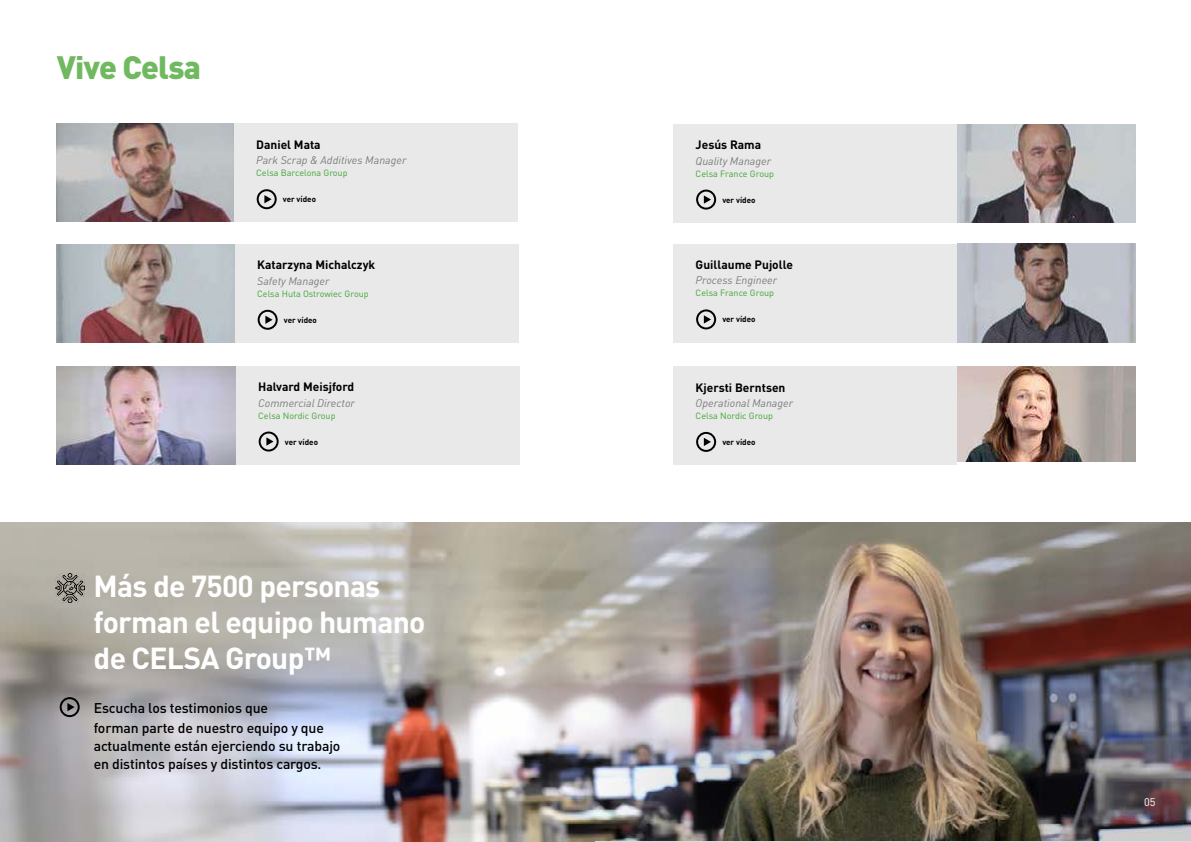
<style>
.page{position:relative;width:1191px;height:842px;background:#fff}
.page>*{position:absolute;margin:0;border:0;box-sizing:border-box;transform-origin:0 0}
.t1{font:900 32px "DIN Pro";letter-spacing:-.025em;color:#70b960}
.t2{font:700 30px/36px "DIN Pro";letter-spacing:-.025em;color:#fff}
.t3{font:500 14px/20px "DIN Pro";letter-spacing:-.01em;color:#000}
.t4{font:700 12px "DIN Pro";color:#000}
.t5{font:italic 11px "DIN Pro";color:#7c7b7b}
.t6{font:11px "DIN Pro";color:#fff}
.t7{font:9px "DIN Pro";color:#3fa535}
.t8{font:700 8px "DIN Pro";color:#000}
</style>
<div class="page">
<img style="left:0;top:522px;width:1191px;height:320px">
<img style="left:57px;top:124px;width:177px;height:98px">
<div style="left:234px;top:124px;width:283px;height:98px;background:#e9e9e9"></div>
<svg style="left:257px;top:189px;width:20px;height:20px"></svg>
<img style="left:57px;top:244px;width:178px;height:98px">
<div style="left:235px;top:244px;width:283px;height:98px;background:#e9e9e9"></div>
<svg style="left:258px;top:310px;width:20px;height:20px"></svg>
<img style="left:57px;top:366px;width:178px;height:98px">
<div style="left:236px;top:366px;width:283px;height:98px;background:#e9e9e9"></div>
<svg style="left:259px;top:432px;width:20px;height:19px"></svg>
<img style="left:957px;top:124px;width:178px;height:98px">
<div style="left:673px;top:124px;width:284px;height:98px;background:#e9e9e9"></div>
<svg style="left:696px;top:189px;width:21px;height:21px"></svg>
<img style="left:957px;top:244px;width:178px;height:98px">
<div style="left:673px;top:244px;width:284px;height:98px;background:#e9e9e9"></div>
<svg style="left:696px;top:309px;width:20px;height:20px"></svg>
<img style="left:957px;top:366px;width:178px;height:96px">
<div style="left:673px;top:366px;width:284px;height:98px;background:#e9e9e9"></div>
<svg style="left:696px;top:432px;width:20px;height:20px"></svg>
<svg style="left:60px;top:697px;width:20px;height:20px"></svg>
<img style="left:55px;top:573px;width:30px;height:30px">
<h1 class="t1" style="left:57px;top:40px;width:146px">Vive Celsa</h1>
<p class="t4" style="left:256px;top:135px;width:66px">Daniel Mata</p>
<p class="t4" style="left:695px;top:135px;width:67px">Jesús Rama</p>
<p class="t5" style="left:256px;top:152px;width:152px">Park Scrap &amp; Additives Manager</p>
<p class="t7" style="left:256px;top:166px;width:93px">Celsa Barcelona Group</p>
<p class="t5" style="left:695px;top:152px;width:77px">Quality Manager</p>
<p class="t7" style="left:695px;top:166px;width:80px">Celsa France Group</p>
<p class="t8" style="left:283px;top:193px;width:35px">ver vídeo</p>
<p class="t8" style="left:722px;top:193px;width:35px">ver vídeo</p>
<p class="t4" style="left:257px;top:255px;width:120px">Katarzyna Michalczyk</p>
<p class="t4" style="left:695px;top:255px;width:99px">Guillaume Pujolle</p>
<p class="t5" style="left:257px;top:272px;width:74px">Safety Manager</p>
<p class="t7" style="left:257px;top:286px;width:113px">Celsa Huta Ostrowiec Group</p>
<p class="t5" style="left:695px;top:272px;width:83px">Process Engineer</p>
<p class="t7" style="left:695px;top:286px;width:80px">Celsa France Group</p>
<p class="t8" style="left:284px;top:313px;width:35px">ver vídeo</p>
<p class="t8" style="left:722px;top:313px;width:35px">ver vídeo</p>
<p class="t4" style="left:258px;top:377px;width:98px">Halvard Meisjford</p>
<p class="t4" style="left:695px;top:377px;width:91px">Kjersti Berntsen</p>
<p class="t5" style="left:258px;top:394px;width:98px">Commercial Director</p>
<p class="t7" style="left:258px;top:408px;width:79px">Celsa Nordic Group</p>
<p class="t5" style="left:695px;top:394px;width:99px">Operational Manager</p>
<p class="t7" style="left:695px;top:408px;width:79px">Celsa Nordic Group</p>
<p class="t8" style="left:285px;top:435px;width:35px">ver vídeo</p>
<p class="t8" style="left:722px;top:435px;width:35px">ver vídeo</p>
<h2 class="t2" style="left:94px;top:564px;width:333px">Más de 7500 personas forman el equipo humano de CELSA Group™</h2>
<p class="t3" style="left:94px;top:696px;width:232px">Escucha los testimonios que<br>forman parte de nuestro equipo y que</p>
<p class="t3" style="left:94px;top:735px;width:248px;line-height:18px">actualmente están ejerciendo su trabajo en distintos países y distintos cargos.</p>
<p class="t6" style="left:1144px;top:793px;width:13px">05</p>
</div>
